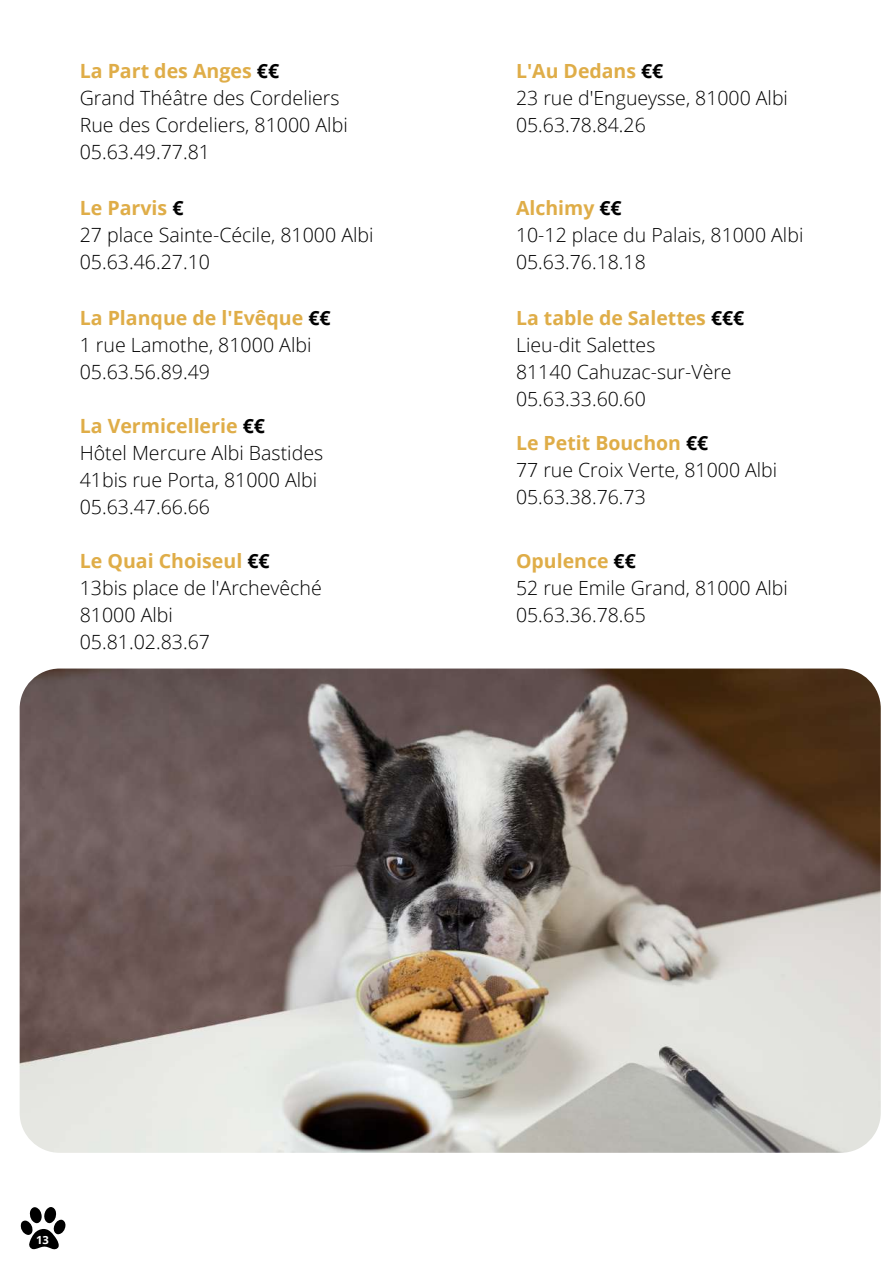
<style>
.page{position:relative;width:893px;height:1264px;background:#fff}
.page>*{position:absolute;margin:0;border:0;box-sizing:border-box;transform-origin:0 0}
.t1{font:300 19.65px/27px "Open Sans";color:#000}
.t2{font:300 19.5px/27px "Open Sans";color:#000}
.t3{font:700 11.25px "Open Sans";color:#fff}
.s1{font-weight:700;color:#dfad48}
.s2{font-weight:700}
</style>
<div class="page">
<img style="left:20px;top:668px;width:860px;height:484px;border-radius:40px">
<svg style="left:20px;top:1207px;width:46px;height:42px"></svg>
<p class="t1" style="left:80px;top:57px;width:269px"><span class="s1">La Part des Anges</span> <span class="s2">€€<br></span>Grand Théâtre des Cordeliers<br>Rue des Cordeliers, 81000 Albi<br>05.63.49.77.81</p>
<p class="t1" style="left:80px;top:194px;width:295px"><span class="s1">Le Parvis</span> <span class="s2">€<br></span>27 place Sainte-Cécile, 81000 Albi<br>05.63.46.27.10</p>
<p class="t1" style="left:80px;top:304px;width:252px"><span class="s1">La Planque de l'Evêque</span> <span class="s2">€€<br></span>1 rue Lamothe, 81000 Albi<br>05.63.56.89.49</p>
<p class="t1" style="left:80px;top:412px;width:245px"><span class="s1">La Vermicellerie</span> <span class="s2">€€<br></span>Hôtel Mercure Albi Bastides<br>41bis rue Porta, 81000 Albi<br>05.63.47.66.66</p>
<p class="t2" style="left:516px;top:57px;width:273px"><span class="s1">L'Au Dedans</span> <span class="s2">€€<br></span>23 rue d'Engueysse, 81000 Albi<br>05.63.78.84.26</p>
<p class="t2" style="left:516px;top:194px;width:289px"><span class="s1">Alchimy</span> <span class="s2">€€<br></span>10-12 place du Palais, 81000 Albi<br>05.63.76.18.18</p>
<p class="t2" style="left:516px;top:304px;width:230px"><span class="s1">La table de Salettes</span> <span class="s2">€€€<br></span>Lieu-dit Salettes<br>81140 Cahuzac-sur-Vère<br>05.63.33.60.60</p>
<p class="t2" style="left:516px;top:428px;width:263px"><span class="s1">Le Petit Bouchon</span> <span class="s2">€€<br></span>77 rue Croix Verte, 81000 Albi<br>05.63.38.76.73</p>
<p class="t1" style="left:80px;top:547px;width:244px"><span class="s1">Le Quai Choiseul</span> <span class="s2">€€<br></span>13bis place de l'Archevêché<br>81000 Albi<br>05.81.02.83.67</p>
<p class="t2" style="left:516px;top:547px;width:273px"><span class="s1">Opulence</span> <span class="s2">€€<br></span>52 rue Emile Grand, 81000 Albi<br>05.63.36.78.65</p>
<p class="t3" style="left:36px;top:1232px;width:14px">13</p>
</div>
